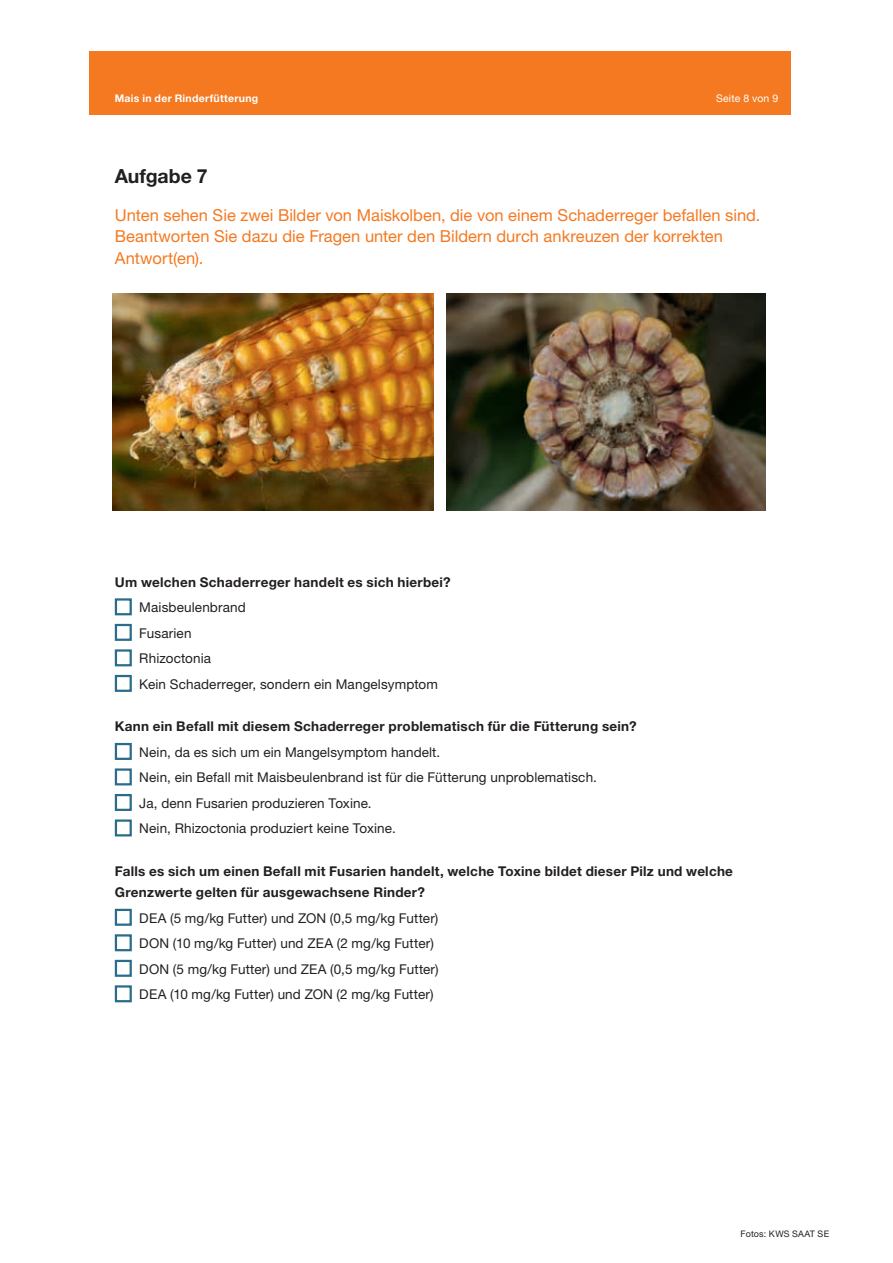
<style>
.page{position:relative;width:893px;height:1263px;background:#fff}
.page>*{position:absolute;margin:0;border:0;box-sizing:border-box;transform-origin:0 0}
.t1{font:700 19.5px "Helvetica Neue LT Std";letter-spacing:-.005em;color:#231f20}
.t2{font:16.5px/21.3px "Helvetica Neue LT Std";color:#f47921}
.t3{font:13.5px/25.5px "Helvetica Neue LT Std";letter-spacing:.01em;color:#231f20}
.t4{font:700 13.5px/21.3px "Helvetica Neue LT Std";letter-spacing:.02em;color:#231f20}
.t5{font:700 10.5px "Helvetica Neue LT Std";letter-spacing:.03em;color:#fff}
.t6{font:10.5px "Helvetica Neue LT Std";letter-spacing:.02em;color:#fff}
.t7{font:9px "Helvetica Neue LT Std";letter-spacing:.02em;color:#231f20}
</style>
<div class="page">
<img style="left:113px;top:294px;width:321px;height:216px">
<img style="left:446px;top:293px;width:319px;height:217px">
<div style="left:115px;top:598px;width:17px;height:17px;background:#fff;border:2px solid #2a6d8b"></div>
<div style="left:115px;top:624px;width:17px;height:17px;background:#fff;border:2px solid #2a6d8b"></div>
<div style="left:115px;top:649px;width:17px;height:17px;background:#fff;border:2px solid #2a6d8b"></div>
<div style="left:115px;top:675px;width:17px;height:17px;background:#fff;border:2px solid #2a6d8b"></div>
<div style="left:115px;top:743px;width:17px;height:17px;background:#fff;border:2px solid #2a6d8b"></div>
<div style="left:115px;top:768px;width:17px;height:17px;background:#fff;border:2px solid #2a6d8b"></div>
<div style="left:115px;top:794px;width:17px;height:17px;background:#fff;border:2px solid #2a6d8b"></div>
<div style="left:115px;top:819px;width:17px;height:17px;background:#fff;border:2px solid #2a6d8b"></div>
<div style="left:115px;top:909px;width:17px;height:17px;background:#fff;border:2px solid #2a6d8b"></div>
<div style="left:115px;top:934px;width:17px;height:17px;background:#fff;border:2px solid #2a6d8b"></div>
<div style="left:115px;top:960px;width:17px;height:17px;background:#fff;border:2px solid #2a6d8b"></div>
<div style="left:115px;top:985px;width:17px;height:17px;background:#fff;border:2px solid #2a6d8b"></div>
<div style="left:89px;top:51px;width:702px;height:64px;background:#f47921"></div>
<p class="t5" style="left:115px;top:92px;width:145px">Mais in der Rinderfütterung</p>
<p class="t6" style="left:716px;top:92px;width:64px">Seite 8 von 9</p>
<h1 class="t1" style="left:115px;top:164px;width:94px">Aufgabe 7</h1>
<p class="t2" style="left:115px;top:204px;width:647px">Unten sehen Sie zwei Bilder von Maiskolben, die von einem Schaderreger befallen sind.<br>Beantworten Sie dazu die Fragen unter den Bildern durch ankreuzen der korrekten<br>Antwort(en).</p>
<p class="t4" style="left:115px;top:571px;width:337px">Um welchen Schaderreger handelt es sich hierbei?</p>
<p class="t3" style="left:139px;top:595px;width:300px">Maisbeulenbrand<br>Fusarien<br>Rhizoctonia<br>Kein Schaderreger, sondern ein Mangelsymptom</p>
<p class="t4" style="left:115px;top:716px;width:523px">Kann ein Befall mit diesem Schaderreger problematisch für die Fütterung sein?</p>
<p class="t3" style="left:139px;top:739px;width:459px">Nein, da es sich um ein Mangelsymptom handelt.<br>Nein, ein Befall mit Maisbeulenbrand ist für die Fütterung unproblematisch.<br>Ja, denn Fusarien produzieren Toxine.<br>Nein, Rhizoctonia produziert keine Toxine.</p>
<p class="t4" style="left:115px;top:860px;width:620px">Falls es sich um einen Befall mit Fusarien handelt, welche Toxine bildet dieser Pilz und welche<br>Grenzwerte gelten für ausgewachsene Rinder?</p>
<p class="t3" style="left:139px;top:905px;width:301px">DEA (5 mg/kg Futter) und ZON (0,5 mg/kg Futter)<br>DON (10 mg/kg Futter) und ZEA (2 mg/kg Futter)<br>DON (5 mg/kg Futter) und ZEA (0,5 mg/kg Futter)<br>DEA (10 mg/kg Futter) und ZON (2 mg/kg Futter)</p>
<p class="t7" style="left:740px;top:1229px;width:90px">Fotos: KWS SAAT SE</p>
</div>
